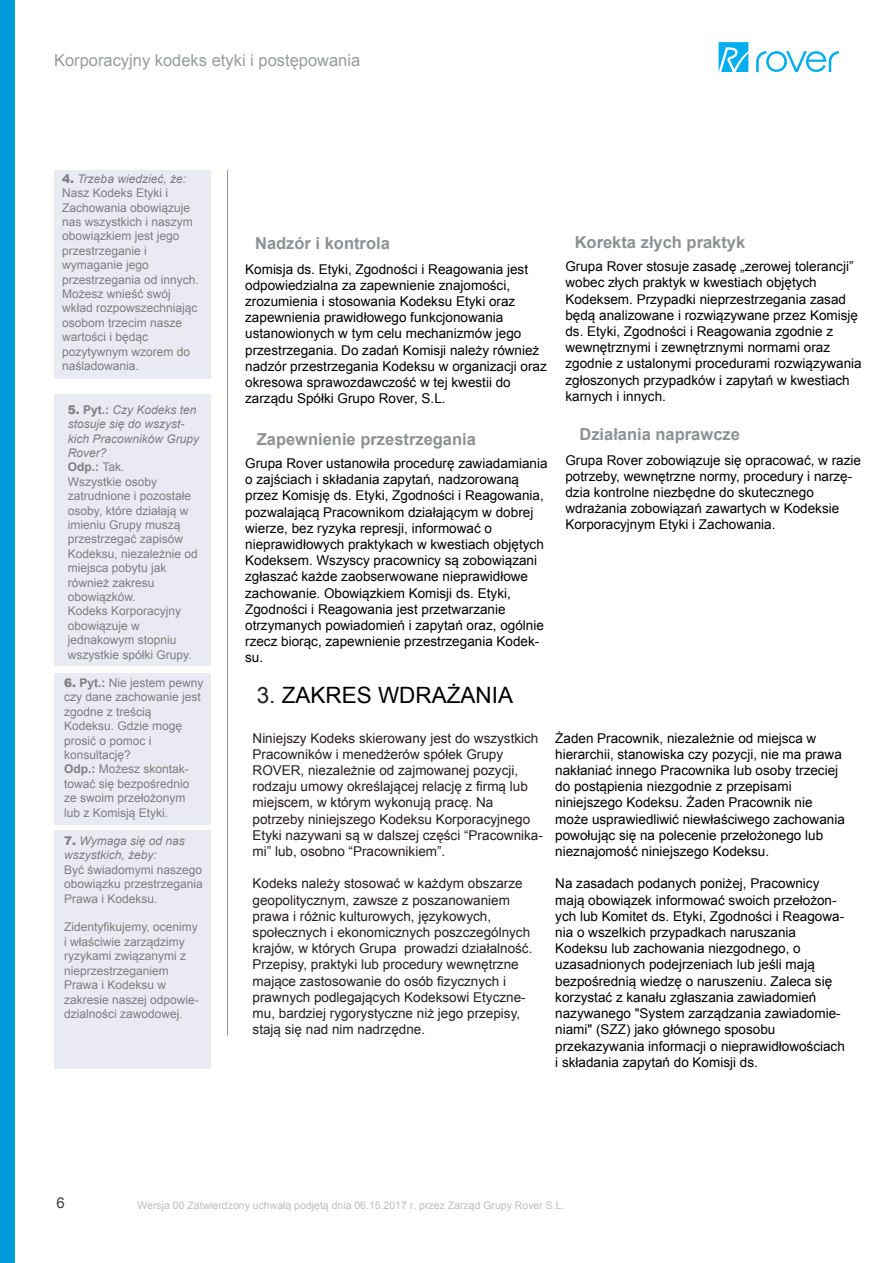
<style>
.page{position:relative;width:893px;height:1263px;background:#fff}
.page>*{position:absolute;margin:0;border:0;box-sizing:border-box;transform-origin:0 0}
.t1{font:22.5px "Arial";color:#000001}
.t2{font:700 16.5px "Arial";color:#8e9091}
.t3{font:16.5px "Arial";color:#999b9e}
.t4{font:15px "Arial";color:#3e3e3f}
.t5{font:13.5px/16.2px "Arial";color:#000001}
.t6{font:13.5px/16.2px "Arial";color:#231f20}
.t7{font:12px/14.4px "Arial";color:#7c7f80}
.t8{font:italic 12px/14.4px "Arial";color:#7c7f80}
.t9{font:10.5px "Arial";color:#bcbdc0}
.s1{font-weight:900}
.s2{font-style:italic}
.s3{font-weight:700}
.s4{font-weight:900;font-style:normal}
.s5{color:#231f20}
</style>
<div class="page">
<div style="left:0;top:0;width:14px;height:1263px;background:#009cda"></div>
<hr style="left:227px;top:170px;width:1px;height:865px;background:#939598">
<svg style="left:719px;top:42px;width:29px;height:30px"></svg>
<svg style="left:756px;top:51px;width:83px;height:21px"></svg>
<div style="left:54px;top:170px;width:156px;height:208px;background:#e9eaf3"></div>
<div style="left:54px;top:394px;width:156px;height:271px;background:#e9eaf3"></div>
<div style="left:54px;top:673px;width:156px;height:152px;background:#e9eaf3"></div>
<div style="left:54px;top:830px;width:156px;height:239px;background:#e9eaf3"></div>
<p class="t3" style="left:54px;top:49px;width:308px">Korporacyjny kodeks etyki i postępowania</p>
<p class="t7" style="left:62px;top:172px;width:138px"><span class="s1">4.</span> <span class="s2">Trzeba wiedzieć, że:<br></span>Nasz Kodeks Etyki i<br>Zachowania obowiązuje nas wszystkich i naszym obowiązkiem jest jego przestrzeganie i wymaganie jego przestrzegania od innych.<br>Możesz wnieść swój wkład rozpowszechniając osobom trzecim nasze wartości i będąc pozytywnym wzorem do naśladowania.</p>
<p class="t7" style="left:68px;top:402px;width:133px"><span class="s1">5.</span> <span class="s3">Pyt.:</span> <span class="s2">Czy Kodeks ten stosuje się do wszyst&shy;kich Pracowników Grupy<br>Rover?<br></span><span class="s3">Odp.:</span> Tak.<br>Wszystkie osoby zatrudnione i pozostałe osoby, które działają w imieniu Grupy muszą przestrzegać zapisów<br>Kodeksu, niezależnie od miejsca pobytu jak również zakresu obowiązków.<br>Kodeks Korporacyjny obowiązuje w jednakowym stopniu wszystkie spółki Grupy.</p>
<p class="t7" style="left:64px;top:676px;width:141px"><span class="s1">6.</span> <span class="s3">Pyt.:</span> Nie jestem pewny czy dane zachowanie jest zgodne z treścią<br>Kodeksu. Gdzie mogę prosić o pomoc i konsultację?<br><span class="s3">Odp.:</span> Możesz skontak&shy;tować się bezpośrednio ze swoim przełożonym lub z Komisją Etyki.</p>
<p class="t8" style="left:64px;top:834px;width:122px"><span class="s4">7.</span> Wymaga się od nas wszystkich, żeby:</p>
<p class="t7" style="left:64px;top:862px;width:140px;text-align:justify">Być świadomymi naszego obowiązku przestrzegania Prawa i Kodeksu.</p>
<p class="t7" style="left:64px;top:920px;width:136px">Zidentyfikujemy, ocenimy i właściwie zarządzimy ryzykami związanymi z nieprzestrzeganiem<br>Prawa i Kodeksu w zakresie naszej odpowie&shy;dzialności zawodowej.</p>
<p class="t2" style="left:255px;top:232px;width:136px">Nadzór i kontrola</p>
<p class="t2" style="left:575px;top:231px;width:172px">Korekta złych praktyk</p>
<p class="t5" style="left:245px;top:261px;width:303px">Komisja ds. Etyki, Zgodności i Reagowania jest odpowiedzialna za zapewnienie znajomości, zrozumienia i stosowania Kodeksu Etyki oraz zapewnienia prawidłowego funkcjonowania ustanowionych w tym celu mechanizmów jego przestrzegania. Do zadań Komisji należy również nadzór przestrzegania Kodeksu w organizacji oraz okresowa sprawozdawczość w tej kwestii do zarządu Spółki Grupo Rover, S.L.</p>
<p class="t5" style="left:565px;top:258px;width:298px">Grupa Rover stosuje zasadę „zerowej tolerancji” wobec złych praktyk w kwestiach objętych Kodeksem. Przypadki nieprzestrzegania zasad będą analizowane i rozwiązywane przez Komisję ds. Etyki, Zgodności i Reagowania zgodnie z wewnętrznymi i zewnętrznymi normami oraz zgodnie z ustalonymi procedurami rozwiązywania zgłoszonych przypadków i zapytań w kwestiach karnych i innych.</p>
<p class="t2" style="left:257px;top:428px;width:221px">Zapewnienie przestrzegania</p>
<p class="t2" style="left:579px;top:424px;width:162px">Działania naprawcze</p>
<p class="t5" style="left:245px;top:455px;width:304px">Grupa Rover ustanowiła procedurę zawiadamiania o zajściach i składania zapytań, nadzorowaną przez Komisję ds. Etyki, Zgodności i Reagowania, pozwalającą Pracownikom działającym w dobrej wierze, bez ryzyka represji, informować o nieprawidłowych praktykach w kwestiach objętych Kodeksem. Wszyscy pracownicy są zobowiązani zgłaszać każde zaobserwowane nieprawidłowe zachowanie. Obowiązkiem Komisji ds. Etyki, Zgodności i Reagowania jest przetwarzanie otrzymanych powiadomień i zapytań oraz, ogólnie rzecz biorąc, zapewnienie przestrzegania Kodek&shy;su.</p>
<p class="t5" style="left:565px;top:452px;width:297px">Grupa Rover zobowiązuje się opracować, w razie potrzeby, wewnętrzne normy, procedury i narzę&shy;dzia kontrolne niezbędne do skutecznego wdrażania zobowiązań zawartych w Kodeksie Korporacyjnym Etyki i Zachowania.</p>
<h1 class="t1" style="left:257px;top:681px;width:258px"><span class="s5">3.</span> ZAKRES WDRAŻANIA</h1>
<p class="t6" style="left:253px;top:730px;width:292px">Niniejszy Kodeks skierowany jest do wszystkich Pracowników i menedżerów spółek Grupy ROVER, niezależnie od zajmowanej pozycji, rodzaju umowy określającej relację z firmą lub miejscem, w którym wykonują pracę. Na potrzeby niniejszego Kodeksu Korporacyjnego Etyki nazywani są w dalszej części “Pracownika&shy;mi” lub, osobno “Pracownikiem”.</p>
<p class="t6" style="left:253px;top:876px;width:281px">Kodeks należy stosować w każdym obszarze geopolitycznym, zawsze z poszanowaniem prawa i różnic kulturowych, językowych, społecznych i ekonomicznych poszczególnych krajów, w których Grupa prowadzi działalność.<br>Przepisy, praktyki lub procedury wewnętrzne mające zastosowanie do osób fizycznych i prawnych podlegających Kodeksowi Etyczne&shy;mu, bardziej rygorystyczne niż jego przepisy, stają się nad nim nadrzędne.</p>
<p class="t5" style="left:555px;top:730px;width:291px">Żaden Pracownik, niezależnie od miejsca w hierarchii, stanowiska czy pozycji, nie ma prawa nakłaniać innego Pracownika lub osoby trzeciej do postąpienia niezgodnie z przepisami niniejszego Kodeksu. Żaden Pracownik nie może usprawiedliwić niewłaściwego zachowania powołując się na polecenie przełożonego lub nieznajomość niniejszego Kodeksu.</p>
<p class="t5" style="left:555px;top:876px;width:291px">Na zasadach podanych poniżej, Pracownicy mają obowiązek informować swoich przełożon&shy;ych lub Komitet ds. Etyki, Zgodności i Reagowa&shy;nia o wszelkich przypadkach naruszania Kodeksu lub zachowania niezgodnego, o uzasadnionych podejrzeniach lub jeśli mają bezpośrednią wiedzę o naruszeniu. Zaleca się korzystać z kanału zgłaszania zawiadomień nazywanego "System zarządzania zawiadomie&shy;niami" (SZZ) jako głównego sposobu przekazywania informacji o nieprawidłowościach i składania zapytań do Komisji ds.</p>
<p class="t4" style="left:57px;top:1193px;width:10px">6</p>
<p class="t9" style="left:137px;top:1198px;width:429px">Wersja 00 Zatwierdzony uchwałą podjętą dnia 06.15.2017 r. przez Zarząd Grupy Rover S.L.</p>
</div>
